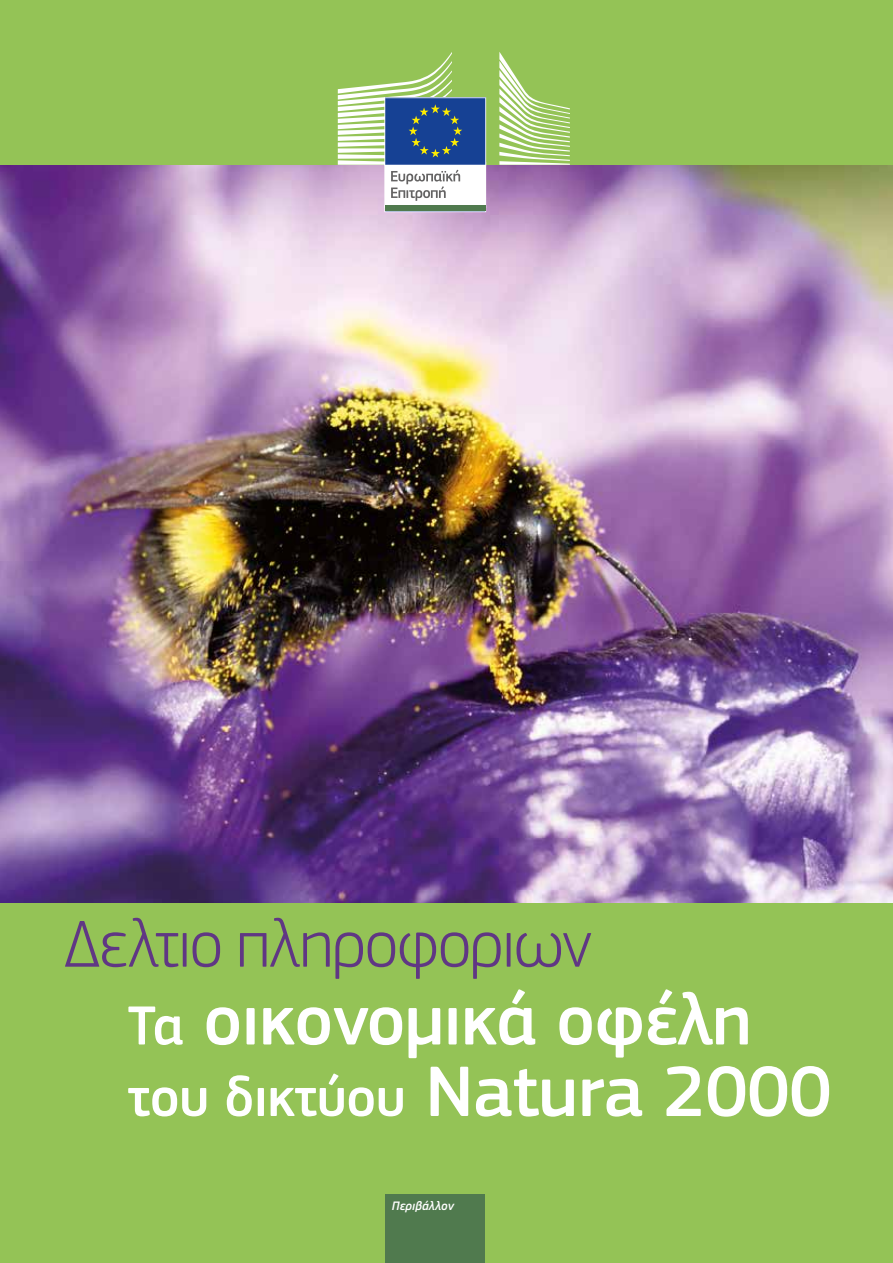
<style>
.page{position:relative;width:893px;height:1263px;background:#94c356}
.page>*{position:absolute;margin:0;border:0;box-sizing:border-box;transform-origin:0 0}
.t1{font:500 74.4px "EC Square Sans Pro";letter-spacing:-.01em;color:#fff}
.t2{font:300 69px "EC Square Sans Pro";letter-spacing:-.025em;color:#603784}
.t3{font:500 57.15px "EC Square Sans Pro";letter-spacing:-.01em;color:#fff}
.t4{font:italic 500 12.75px "EC Square Sans Pro";color:#fff}
.s1{font-size:57.15px}
.s2{font-size:74.4px}
</style>
<div class="page">
<img style="left:0;top:165px;width:893px;height:738px">
<svg style="left:499px;top:52px;width:71px;height:113px"></svg>
<svg style="left:338px;top:52px;width:148px;height:160px"></svg>
<div style="left:385px;top:206px;width:100px;height:5px;background:#507a4e"></div>
<div style="left:386px;top:1195px;width:99px;height:68px;background:#507a4e"></div>
<p class="t2" style="left:64px;top:904px;width:530px">Δελτιο πληροφοριων</p>
<h1 class="t1" style="left:128px;top:976px;width:625px"><span class="s1">Τα</span> οικονομικά οφέλη</h1>
<p class="t3" style="left:128px;top:1064px;width:705px">του δικτύου <span class="s2">Natura 2000</span></p>
<p class="t4" style="left:392px;top:1198px;width:64px">Περιβάλλον</p>
</div>
